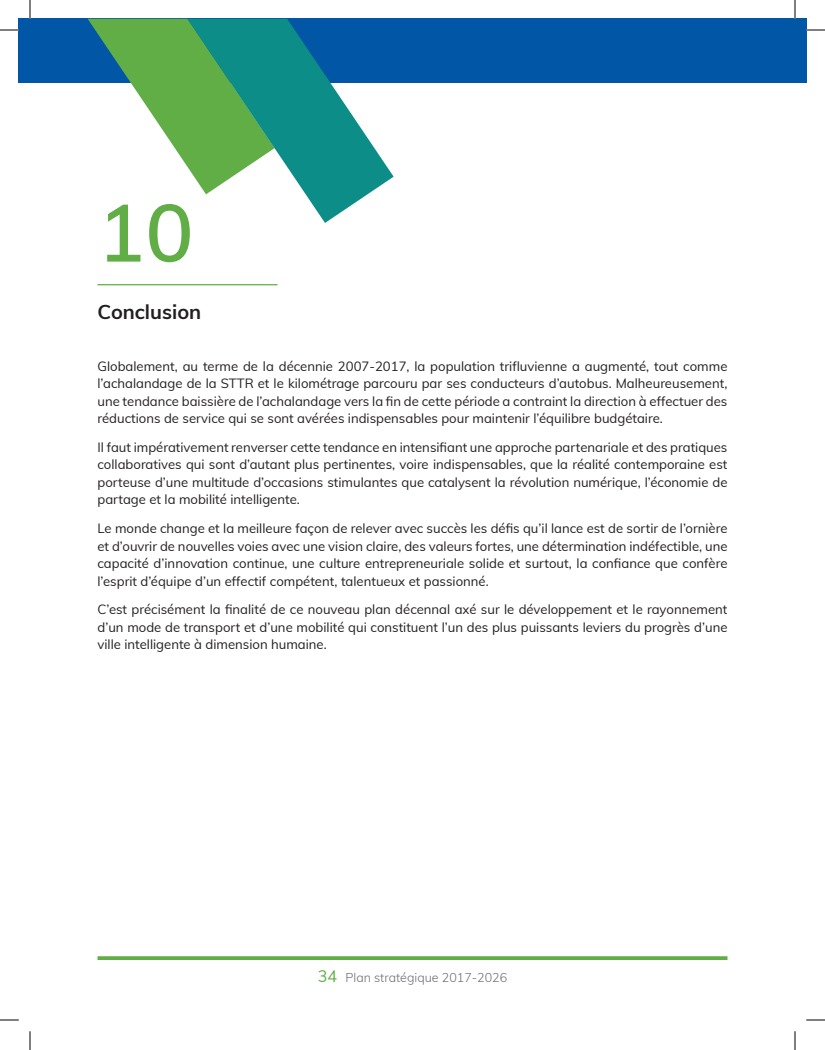
<style>
.page{position:relative;width:825px;height:1050px;background:#fff}
.page>*{position:absolute;margin:0;border:0;box-sizing:border-box;transform-origin:0 0}
.t1{font:600 80px "Muli";color:#60ae45}
.t2{font:700 20px "Muli";color:#231f20}
.t3{font:13.12px/17.5px "Muli";color:#231f20;text-align:justify}
.t4{font:300 12.5px "Muli";color:#6c6d70}
.s1{font-weight:400;font-size:16.25px;color:#60ae45}
</style>
<div class="page">
<svg style="left:98px;top:956px;width:630px;height:4px;background:#69b350"></svg>
<hr style="left:98px;top:284px;width:180px;height:1px;background:#60ae45">
<div style="left:19px;top:19px;width:776px;height:64px;background:#0156a5"></div>
<svg style="left:88px;top:19px;width:99px;height:147px"></svg>
<svg style="left:187px;top:19px;width:207px;height:204px"></svg>
<div style="left:795px;top:19px;width:11px;height:64px;background:#0156a5"></div>
<svg style="left:0;top:29px;width:19px;height:2px"></svg>
<svg style="left:806px;top:29px;width:19px;height:2px"></svg>
<svg style="left:0;top:1019px;width:19px;height:2px"></svg>
<svg style="left:806px;top:1019px;width:19px;height:2px"></svg>
<svg style="left:29px;top:0;width:2px;height:19px"></svg>
<svg style="left:29px;top:1031px;width:2px;height:19px"></svg>
<svg style="left:794px;top:0;width:2px;height:19px"></svg>
<svg style="left:794px;top:1031px;width:2px;height:19px"></svg>
<h1 class="t1" style="left:98px;top:174px;width:98px">10</h1>
<h2 class="t2" style="left:98px;top:298px;width:105px">Conclusion</h2>
<p class="t3" style="left:98px;top:357px;width:632px">Globalement, au terme de la décennie 2007-2017, la population trifluvienne a augmenté, tout comme l’achalandage de la STTR et le kilométrage parcouru par ses conducteurs d’autobus. Malheureusement, une tendance baissière de l’achalandage vers la fin de cette période a contraint la direction à effectuer des réductions de service qui se sont avérées indispensables pour maintenir l’équilibre budgétaire.</p>
<p class="t3" style="left:98px;top:438px;width:632px">Il faut impérativement renverser cette tendance en intensifiant une approche partenariale et des pratiques collaboratives qui sont d’autant plus pertinentes, voire indispensables, que la réalité contemporaine est porteuse d’une multitude d’occasions stimulantes que catalysent la révolution numérique, l’économie de partage et la mobilité intelligente.</p>
<p class="t3" style="left:98px;top:519px;width:632px">Le monde change et la meilleure façon de relever avec succès les défis qu’il lance est de sortir de l’ornière et d’ouvrir de nouvelles voies avec une vision claire, des valeurs fortes, une détermination indéfectible, une capacité d’innovation continue, une culture entrepreneuriale solide et surtout, la confiance que confère l’esprit d’équipe d’un effectif compétent, talentueux et passionné.</p>
<p class="t3" style="left:98px;top:600px;width:632px">C’est précisément la finalité de ce nouveau plan décennal axé sur le développement et le rayonnement d’un mode de transport et d’une mobilité qui constituent l’un des plus puissants leviers du progrès d’une ville intelligente à dimension humaine.</p>
<p class="t4" style="left:318px;top:969px;width:191px"><span class="s1">34</span> Plan stratégique 2017-2026</p>
</div>
